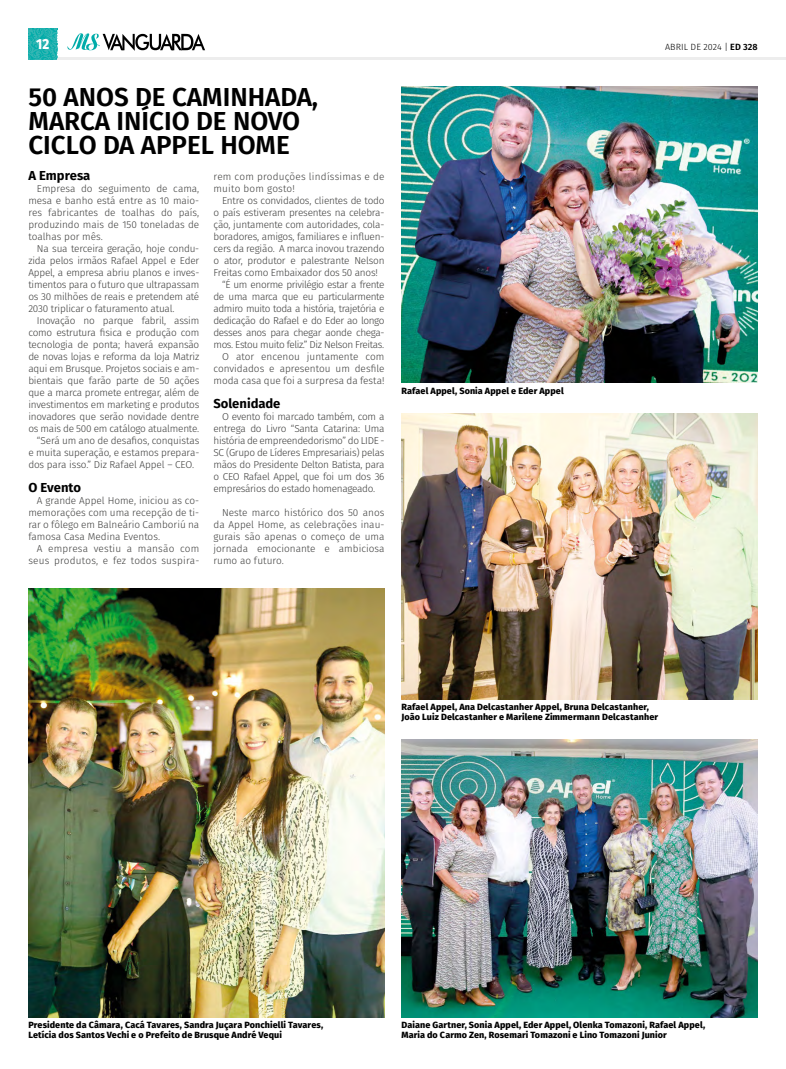
<style>
.page{position:relative;width:786px;height:1069px;background:#fff}
.page>*{position:absolute;margin:0;border:0;box-sizing:border-box;transform-origin:0 0}
.t1{font:600 26px/24px "Fira Sans";color:#000}
.t2{font:800 14.6px "Fira Sans";color:#fff;scale:.9 1}
.t3{font:700 13px "Fira Sans";color:#000}
.t4{font:300 10px/12px "Fira Sans";letter-spacing:-.02em;color:#3c3c3b;text-align:justify}
.t5{font:300 10px "Fira Sans";letter-spacing:-.04em;color:#3c3c3b}
.t6{font:300 10px/12px "Fira Sans";letter-spacing:.02em;color:#3c3c3b;text-align:right}
.t7{font:300 10px "Fira Sans";color:#3c3c3b}
.t8{font:800 9px/10.5px "Fira Sans";letter-spacing:.01em;color:#000}
.t9{font:300 9px "Fira Sans";letter-spacing:.01em;color:#000}
.s1{font-weight:600}
</style>
<div class="page">
<hr style="left:57px;top:58px;width:728px;height:2px;background:#ededed">
<svg style="left:67px;top:33px;width:138px;height:18px"></svg>
<svg style="left:28px;top:28px;width:29px;height:32px"></svg>
<img style="left:28px;top:588px;width:356px;height:429px">
<img style="left:401px;top:739px;width:356px;height:278px">
<img style="left:401px;top:413px;width:356px;height:286px">
<img style="left:401px;top:87px;width:356px;height:295px">
<h2 class="t2" style="left:36px;top:33px;width:16px">12</h2>
<p class="t9" style="left:664px;top:40px;width:94px">ABRIL DE 2024 | <span class="s1">ED 328</span></p>
<h1 class="t1" style="left:28px;top:85px;width:291px">50 ANOS DE CAMINHADA,<br>MARCA INÍCIO DE NOVO<br>CICLO DA APPEL HOME</h1>
<h3 class="t3" style="left:28px;top:166px;width:64px">A Empresa</h3>
<p class="t4" style="left:28px;top:182px;width:172px;text-indent:8px">Empresa do seguimento de cama, mesa e banho está entre as 10 maio&shy;res fabricantes de toalhas do país, produzindo mais de 150 toneladas de toalhas por mês.</p>
<p class="t4" style="left:28px;top:242px;width:172px;text-indent:8px">Na sua terceira geração, hoje condu&shy;zida pelos irmãos Rafael Appel e Eder Appel, a empresa abriu planos e inves&shy;timentos para o futuro que ultrapassam os 30 milhões de reais e pretendem até 2030 triplicar o faturamento atual.</p>
<p class="t4" style="left:37px;top:314px;width:164px">Inovação no parque fabril, assim</p>
<p class="t4" style="left:28px;top:326px;width:172px">como estrutura fisica e produção com</p>
<p class="t4" style="left:28px;top:338px;width:172px">tecnologia de ponta; haverá expansão</p>
<p class="t4" style="left:28px;top:350px;width:172px">de novas lojas e reforma da loja Matriz</p>
<p class="t4" style="left:28px;top:362px;width:172px">aqui em Brusque. Projetos sociais e am-</p>
<p class="t4" style="left:28px;top:374px;width:172px">bientais que farão parte de 50 ações</p>
<p class="t4" style="left:28px;top:386px;width:172px">que a marca promete entregar, além de</p>
<p class="t4" style="left:28px;top:398px;width:172px">investimentos em marketing e produtos</p>
<p class="t4" style="left:28px;top:410px;width:172px">inovadores que serão novidade dentre</p>
<p class="t4" style="left:28px;top:422px;width:172px">os mais de 500 em catálogo atualmente.</p>
<p class="t4" style="left:37px;top:434px;width:164px">“Será um ano de desafios, conquistas</p>
<p class="t4" style="left:28px;top:446px;width:172px">e muita superação, e estamos prepara-</p>
<p class="t4" style="left:28px;top:458px;width:167px">dos para isso.” Diz Rafael Appel – CEO.</p>
<h3 class="t3" style="left:28px;top:478px;width:54px">O Evento</h3>
<p class="t4" style="left:28px;top:494px;width:172px;text-indent:8px">A grande Appel Home, iniciou as co&shy;memorações com uma recepção de ti&shy;rar o fôlego em Balneário Camboriú na famosa Casa Medina Eventos.</p>
<p class="t6" style="left:28px;top:542px;width:172px">A empresa vestiu a mansão com seus produtos, e fez todos suspira-</p>
<p class="t6" style="left:213px;top:170px;width:172px;text-align:left">rem com produções lindíssimas e de muito bom gosto!</p>
<p class="t4" style="left:222px;top:194px;width:164px">Entre os convidados, clientes de todo</p>
<p class="t4" style="left:213px;top:206px;width:172px">o país estiveram presentes na celebra-</p>
<p class="t4" style="left:213px;top:218px;width:172px">ção, juntamente com autoridades, cola-</p>
<p class="t4" style="left:213px;top:230px;width:172px">boradores, amigos, familiares e influen-</p>
<p class="t4" style="left:213px;top:242px;width:172px">cers da região. A marca inovou trazendo</p>
<p class="t4" style="left:213px;top:254px;width:172px">o ator, produtor e palestrante Nelson</p>
<p class="t4" style="left:213px;top:266px;width:166px">Freitas como Embaixador dos 50 anos!</p>
<p class="t5" style="left:222px;top:277px;width:164px">“É um enorme privilégio estar a frente</p>
<p class="t5" style="left:213px;top:289px;width:172px">de uma marca que eu particularmente</p>
<p class="t5" style="left:213px;top:301px;width:172px">admiro muito toda a história, trajetória e</p>
<p class="t5" style="left:213px;top:313px;width:172px">dedicação do Rafael e do Eder ao longo</p>
<p class="t5" style="left:213px;top:325px;width:172px">desses anos para chegar aonde chega-</p>
<p class="t5" style="left:213px;top:337px;width:172px">mos. Estou muito feliz.” Diz Nelson Freitas.</p>
<p class="t7" style="left:222px;top:349px;width:164px">O ator encenou juntamente com</p>
<p class="t7" style="left:213px;top:361px;width:172px">convidados e apresentou um desfile</p>
<p class="t7" style="left:213px;top:373px;width:172px">moda casa que foi a surpresa da festa!</p>
<h3 class="t3" style="left:213px;top:394px;width:68px">Solenidade</h3>
<p class="t4" style="left:213px;top:410px;width:172px;text-indent:8px">O evento foi marcado também, com a entrega do Livro “Santa Catarina: Uma história de empreendedorismo” do LIDE - SC (Grupo de Líderes Empresariais) pelas mãos do Presidente Delton Batista, para o CEO Rafael Appel, que foi um dos 36 empresários do estado homenageado.</p>
<p class="t4" style="left:213px;top:506px;width:172px;text-indent:8px">Neste marco histórico dos 50 anos da Appel Home, as celebrações inau&shy;gurais são apenas o começo de uma jornada emocionante e ambiciosa rumo ao futuro.</p>
<p class="t8" style="left:401px;top:386px;width:164px">Rafael Appel, Sonia Appel e Eder Appel</p>
<p class="t8" style="left:401px;top:701px;width:258px">Rafael Appel, Ana Delcastanher Appel, Bruna Delcastanher,<br>João Luiz Delcastanher e Marilene Zimmermann Delcastanher</p>
<p class="t8" style="left:28px;top:1019px;width:296px">Presidente da Câmara, Cacá Tavares, Sandra Juçara Ponchielli Tavares,<br>Letícia dos Santos Vechi e o Prefeito de Brusque André Vequi</p>
<p class="t8" style="left:401px;top:1019px;width:305px">Daiane Gartner, Sonia Appel, Eder Appel, Olenka Tomazoni, Rafael Appel,<br>Maria do Carmo Zen, Rosemari Tomazoni e Lino Tomazoni Junior</p>
</div>
